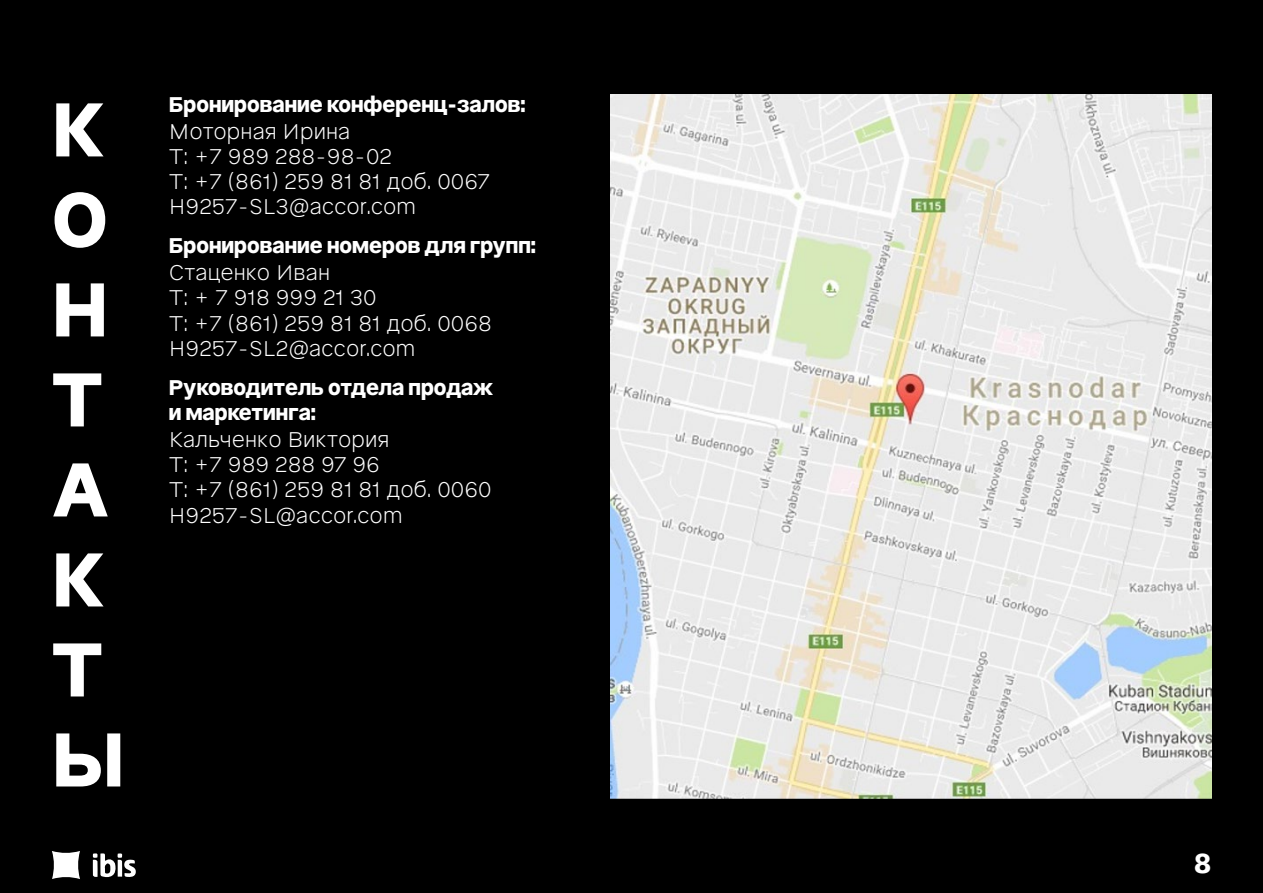
<style>
.page{position:relative;width:1263px;height:893px;background:#000}
.page>*{position:absolute;margin:0;border:0;box-sizing:border-box;transform-origin:0 0}
.t1{font:700 75px/90px "Vibis Text";color:#fff}
.t2{font:700 27px "Vibis Text";color:#fff}
.t3{font:300 21px/25.2px "Vibis Text";color:#fff}
.t4{font:700 21px/25.2px "Vibis Text";color:#fff}
</style>
<div class="page">
<img style="left:610px;top:95px;width:602px;height:703px">
<div style="left:52px;top:851px;width:28px;height:28px;background:#fff"></div>
<svg style="left:93px;top:853px;width:43px;height:25px"></svg>
<h1 class="t1" style="left:52px;top:81px;width:74px">К<br>О<br>Н<br>Т<br>А<br>К<br>Т<br>Ы</h1>
<p class="t4" style="left:169px;top:91px;width:358px">Бронирование конференц-залов:</p>
<p class="t3" style="left:169px;top:117px;width:323px">Моторная Ирина<br>Т: +7 989 288-98-02<br>Т: +7 (861) 259 81 81 доб. 0067<br>H9257-SL3@accor.com</p>
<p class="t4" style="left:169px;top:232px;width:369px">Бронирование номеров для групп:</p>
<p class="t3" style="left:169px;top:259px;width:325px">Стаценко Иван<br>Т: + 7 918 999 21 30<br>Т: +7 (861) 259 81 81 доб. 0068<br>H9257-SL2@accor.com</p>
<p class="t4" style="left:169px;top:374px;width:326px">Руководитель отдела продаж и маркетинга:</p>
<p class="t3" style="left:169px;top:426px;width:324px">Кальченко Виктория<br>Т: +7 989 288 97 96<br>Т: +7 (861) 259 81 81 доб. 0060<br>H9257-SL@accor.com</p>
<p class="t2" style="left:1194px;top:845px;width:19px">8</p>
</div>
